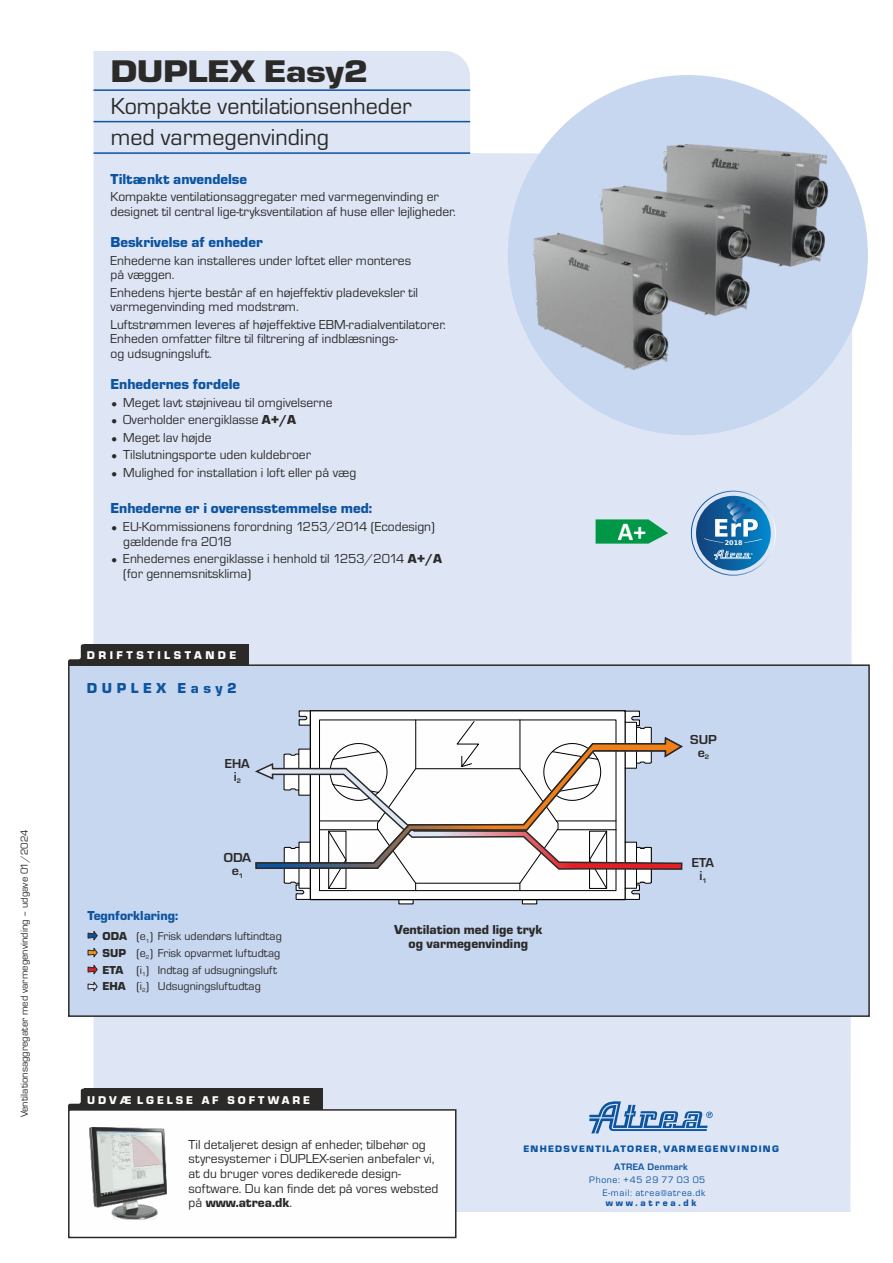
<style>
.page{position:relative;width:893px;height:1263px;background:#fff}
.page>*{position:absolute;margin:0;border:0;box-sizing:border-box;transform-origin:0 0}
.t1{font:32.55px "Eurostile TEE Blac";letter-spacing:-.015em;color:#2b2a29;scale:1.19 1}
.t2{font:700 25.5px "Calibri";color:#fefefe}
.t3{font:24px/31px "Eurostile TEE";color:#2b2a29}
.t4{font:15px "Eurostile TEE Blac";color:#0c54a0}
.t5{font:15px "Eurostile TEE Blac";letter-spacing:.3em;color:#0c54a0}
.t6{font:13.5px/14.5px "Eurostile TEE";color:#2b2a29}
.t7{font:13.5px/13.4px "Eurostile TEE Blac";color:#2b2a29;text-align:center}
.t8{font:13.5px "Eurostile TEE Blac";color:#0c54a0}
.t9{font:700 13.5px/13.2px "Eurostile TEE";color:#2b2a29;text-align:center}
.t10{font:700 13.5px/13.2px "Eurostile TEE";color:#2b2a29;text-align:center;scale:1.05 1}
.t11{font:12px/16.5px "Eurostile TEE";color:#2b2a29}
.t12{font:11.7px "Eurostile TEE Blac";letter-spacing:.255em;color:#fefefe}
.t13{font:11.7px "Eurostile TEE Blac";letter-spacing:.3em;color:#fefefe}
.t14{font:10.5px "Eurostile TEE";color:#2b2a29}
.t15{font:9.75px "Eurostile TEE";letter-spacing:.065em;color:#0c54a0}
.t16{font:9.75px "Eurostile TEE Blac";letter-spacing:.125em;color:#0c54a0;scale:1.04 1}
.t17{font:9.75px "Eurostile TEE Blac";letter-spacing:.285em;color:#0c54a0}
.t18{font:700 9.75px "Eurostile TEE";letter-spacing:.025em;color:#0c54a0}
.t19{font:700 6.45px "DejaVu Sans";color:#fefefe}
.t20{font:6px "Eurostile TEE";color:#2b2a29}
.s1{font-size:12px}
.s2{font-family:"Eurostile TEE Blac"}
.s3{font-family:"Eurostile TEE"}
</style>
<div class="page">
<div style="left:94px;top:51px;width:758px;height:1161px;background:#dee6f5"></div>
<div style="left:508px;top:75px;width:360px;height:360px;background:#c8d7f0;border-radius:50%"></div>
<img style="left:508px;top:126px;width:360px;height:259px">
<hr style="left:94px;top:152px;width:376px;height:2px;background:#0c54a0">
<hr style="left:94px;top:121px;width:376px;height:1px;background:#0c54a0">
<hr style="left:94px;top:89px;width:376px;height:2px;background:#0c54a0">
<svg style="left:691px;top:491px;width:85px;height:85px;background:#6d9fc8"></svg>
<svg style="left:596px;top:519px;width:72px;height:25px;background:#23a462"></svg>
<svg style="left:68px;top:1108px;width:389px;height:131px"></svg>
<svg style="left:68px;top:1089px;width:16px;height:21px"></svg>
<div style="left:84px;top:1089px;width:239px;height:21px;background:#2b2a29"></div>
<div style="left:68px;top:664px;width:802px;height:354px;background:#c8d7f0"></div>
<svg style="left:68px;top:644px;width:16px;height:21px"></svg>
<div style="left:84px;top:644px;width:165px;height:21px;background:#2b2a29"></div>
<svg style="left:87px;top:929px;width:11px;height:64px"></svg>
<svg style="left:257px;top:710px;width:425px;height:190px"></svg>
<svg style="left:255px;top:736px;width:429px;height:134px"></svg>
<img style="left:90px;top:1127px;width:76px;height:93px">
<img style="left:96px;top:1214px;width:70px;height:6px">
<svg style="left:589px;top:1101px;width:124px;height:32px;background:#93b2d6"></svg>
<p class="t14" style="left:21px;top:1117px;width:289px;rotate:-90deg">Ventilationsaggregater med varmegenvinding – udgave 01/2024</p>
<h1 class="t1" style="left:111px;top:60px;width:218px">DUPLEX Easy2</h1>
<h3 class="t3" style="left:111px;top:93px;width:303px">Kompakte ventilationsenheder med varmegenvinding</h3>
<p class="t4" style="left:111px;top:174px;width:138px">Tiltænkt anvendelse</p>
<p class="t6" style="left:111px;top:191px;width:347px">Kompakte ventilationsaggregater med varmegenvinding er designet til central lige-tryksventilation af huse eller lejligheder.</p>
<p class="t4" style="left:111px;top:237px;width:154px">Beskrivelse af enheder</p>
<p class="t6" style="left:111px;top:254px;width:302px">Enhederne kan installeres under loftet eller monteres på væggen.</p>
<p class="t6" style="left:111px;top:286px;width:309px">Enhedens hjerte består af en højeffektiv pladeveksler til varmegenvinding med modstrøm.</p>
<p class="t6" style="left:111px;top:318px;width:337px">Luftstrømmen leveres af højeffektive EBM-radialventilatorer.<br>Enheden omfatter filtre til filtrering af indblæsnings-<br>og udsugningsluft.</p>
<p class="t4" style="left:111px;top:379px;width:131px">Enhedernes fordele</p>
<p class="t6" style="left:111px;top:396px;width:224px"><span class="s1">•</span> Meget lavt støjniveau til omgivelserne</p>
<p class="t6" style="left:111px;top:414px;width:187px"><span class="s1">•</span> Overholder energiklasse <span class="s2">A+/A</span></p>
<p class="t6" style="left:111px;top:431px;width:102px"><span class="s1">•</span> Meget lav højde</p>
<p class="t6" style="left:111px;top:449px;width:202px"><span class="s1">•</span> Tilslutningsporte uden kuldebroer</p>
<p class="t6" style="left:111px;top:466px;width:247px"><span class="s1">•</span> Mulighed for installation i loft eller på væg</p>
<p class="t4" style="left:111px;top:503px;width:263px">Enhederne er i overensstemmelse med:</p>
<p class="t6" style="left:123px;top:521px;width:313px;text-indent:-13px"><span class="s1">•</span> EU-Kommissionens forordning 1253/2014 (Ecodesign) gældende fra 2018</p>
<p class="t6" style="left:123px;top:553px;width:320px;text-indent:-13px"><span class="s1">•</span> Enhedernes energiklasse i henhold til 1253/2014 <span class="s2">A+/A </span>(for gennemsnitsklima)</p>
<p class="t13" style="left:87px;top:651px;width:151px">DRIFTSTILSTANDE</p>
<p class="t5" style="left:87px;top:683px;width:151px">DUPLEX Easy2</p>
<p class="t9" style="left:225px;top:758px;width:27px">EHA i<sub>2</sub></p>
<p class="t8" style="left:87px;top:911px;width:92px">Tegnforklaring:</p>
<p class="t10" style="left:224px;top:852px;width:28px">ODA e<sub>1</sub></p>
<p class="t11" style="left:103px;top:929px;width:181px"><span class="s2">ODA</span> (e<sub>1</sub>) Frisk udendørs luftindtag<br><span class="s2">SUP</span> (e<sub>2</sub>) Frisk opvarmet luftudtag<br><span class="s2">ETA</span> (i ) Indtag af udsugningsluft</p>
<p class="t20" style="left:142px;top:972px;width:5px">1</p>
<p class="t11" style="left:103px;top:979px;width:160px"><span class="s2">EHA</span> (i<sub>2</sub>) Udsugningsluftudtag</p>
<p class="t7" style="left:394px;top:924px;width:150px">Ventilation med lige tryk og varmegenvinding</p>
<h2 class="t2" style="left:618px;top:520px;width:30px">A+</h2>
<p class="t19" style="left:725px;top:540px;width:19px">2018</p>
<p class="t10" style="left:690px;top:734px;width:27px">SUP e<sub>2</sub></p>
<p class="t9" style="left:692px;top:857px;width:24px">ETA i<sub>1</sub></p>
<p class="t12" style="left:87px;top:1096px;width:224px">UDVÆLGELSE AF SOFTWARE</p>
<p class="t6" style="left:189px;top:1138px;width:251px">Til detaljeret design af enheder, tilbehør og styresystemer i DUPLEX-serien anbefaler vi, at du bruger vores dedikerede design&shy;software. Du kan finde det på vores websted</p>
<p class="t7" style="left:189px;top:1197px;width:105px"><span class="s3">på</span> www.atrea.dk<span class="s3">.</span></p>
<p class="t16" style="left:523px;top:1145px;width:247px">ENHEDSVENTILATORER, VARMEGENVINDING</p>
<p class="t18" style="left:614px;top:1163px;width:75px">ATREA Denmark</p>
<p class="t15" style="left:603px;top:1189px;width:104px">E-mail: atrea@atrea.dk</p>
<p class="t15" style="left:589px;top:1177px;width:117px">Phone: +45 29 77 03 05</p>
<p class="t17" style="left:606px;top:1200px;width:92px">www.atrea.dk</p>
</div>
